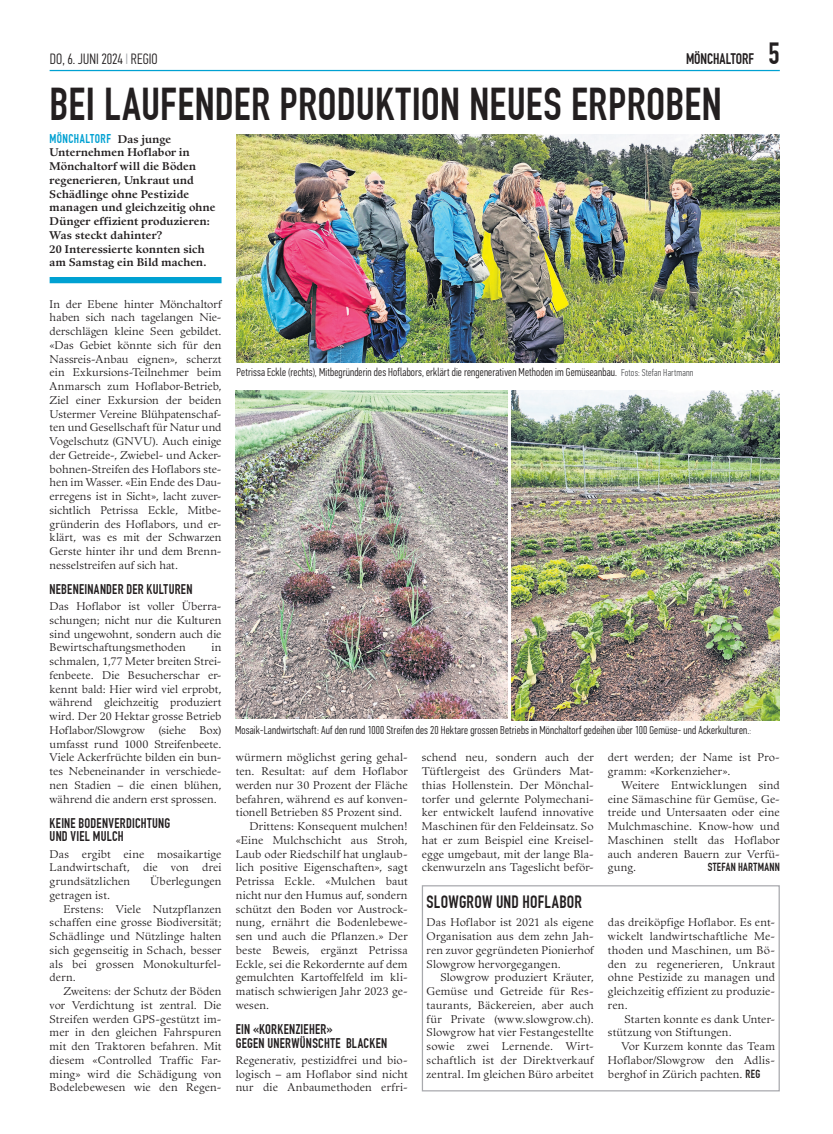
<style>
.page{position:relative;width:833px;height:1134px;background:#fff}
.page>*{position:absolute;margin:0;border:0;box-sizing:border-box;transform-origin:0 0}
.t1{font:45px "DIN1451 Com Engschrift";letter-spacing:.005em;color:#231f20}
.t2{font:17.5px "DIN1451 Com Engschrift";letter-spacing:.015em;color:#231f20}
.t3{font:300 15px "PF Din Text Comp Pro";letter-spacing:.005em;color:#231f20}
.t4{font:15px "DIN1451 Com Engschrift";letter-spacing:-.01em;color:#231f20}
.t5{font:13.75px/13.8px "DIN1451 Com Engschrift";letter-spacing:.02em;color:#231f20}
.t6{font:12.5px "DIN1451 Com Engschrift";letter-spacing:.03em;color:#00a1d2}
.t7{font:300 11.5px "PF Din Text Comp Pro";letter-spacing:.01em;color:#231f20}
.t8{font:11.5px "DIN1451 Com Engschrift";letter-spacing:.03em;color:#231f20}
.t9{font:10.88px/13.8px "Guardi LT Std";letter-spacing:.015em;color:#231f20;text-align:justify}
.t10{font:700 10.88px/13.8px "Guardi LT Std";letter-spacing:.015em;color:#231f20}
.s1{color:#a8a9ad}
.s2{font-size:30px}
.s3{font-family:"Guardi LT Std";font-weight:700;font-size:10.88px;color:#231f20}
.s4{font-size:10px;color:#57585a}
.s5{font-family:"DIN1451 Com Engschrift";font-size:11.5px}
</style>
<div class="page">
<hr style="left:50px;top:70px;width:730px;height:1px;background:#00a1d2">
<div style="left:50px;top:277px;width:171px;height:6px;background:#00a1d2"></div>
<div style="left:422px;top:885px;width:358px;height:206px;border:1px solid #a8a9ad"></div>
<img style="left:237px;top:135px;width:543px;height:228px">
<img style="left:235px;top:390px;width:273px;height:329px">
<img style="left:511px;top:390px;width:269px;height:330px">
<h3 class="t3" style="left:50px;top:50px;width:109px">DO, 6. JUNI 2024 <span class="s1">I</span> REGIO</h3>
<h3 class="t4" style="left:686px;top:50px;width:95px">MÖNCHALTORF <span class="s2">5</span></h3>
<h1 class="t1" style="left:50px;top:77px;width:673px">BEI LAUFENDER PRODUKTION NEUES ERPROBEN</h1>
<p class="t6" style="left:50px;top:131px;width:123px">MÖNCHALTORF <span class="s3">Das junge</span></p>
<p class="t10" style="left:50px;top:146px;width:167px">Unternehmen Hoflabor in<br>Mönchaltorf will die Böden regenerieren, Unkraut und<br>Schädlinge ohne Pestizide managen und gleichzeitig ohne<br>Dünger effizient produzieren:<br>Was steckt dahinter?<br>20 Interessierte konnten sich am Samstag ein Bild machen.</p>
<p class="t9" style="left:50px;top:297px;width:173px">In der Ebene hinter Mönchaltorf haben sich nach tagelangen Nie&shy;derschlägen kleine Seen gebildet. «Das Gebiet könnte sich für den Nassreis-Anbau eignen», scherzt ein Exkursions-Teilnehmer beim Anmarsch zum Hoflabor-Betrieb, Ziel einer Exkursion der beiden Ustermer Vereine Blühpatenschaf&shy;ten und Gesellschaft für Natur und Vogelschutz (GNVU). Auch einige der Getreide-, Zwiebel- und Acker&shy;bohnen-Streifen des Hoflabors ste&shy;hen im Wasser. «Ein Ende des Dau&shy;erregens ist in Sicht», lacht zuver&shy;sichtlich Petrissa Eckle, Mitbe&shy;gründerin des Hoflabors, und er&shy;klärt, was es mit der Schwarzen Gerste hinter ihr und dem Brenn&shy;nesselstreifen auf sich hat.</p>
<p class="t5" style="left:50px;top:582px;width:144px">NEBENEINANDER DER KULTUREN</p>
<p class="t9" style="left:50px;top:600px;width:173px">Das Hoflabor ist voller Überra&shy;schungen; nicht nur die Kulturen sind ungewohnt, sondern auch die Bewirtschaftungsmethoden</p>
<p class="t7" style="left:237px;top:366px;width:458px">Petrissa Eckle (rechts), Mitbegründerin des Hoflabors, erklärt die rengenerativen Methoden im Gemüseanbau. <span class="s4">Fotos: Stefan Hartmann</span></p>
<p class="t9" style="left:50px;top:641px;width:173px;text-indent:162px">in schmalen, 1,77 Meter breiten Strei&shy;fenbeete. Die Besucherschar er&shy;kennt bald: Hier wird viel erprobt, während gleichzeitig produziert wird. Der 20 Hektar grosse Betrieb Hoflabor/Slowgrow (siehe Box) umfasst rund 1000 Streifenbeete.<br>Viele Ackerfrüchte bilden ein bun&shy;tes Nebeneinander in verschiede&shy;nen Stadien – die einen blühen, während die andern erst sprossen.</p>
<p class="t5" style="left:50px;top:816px;width:122px">KEINE BODENVERDICHTUNG<br>UND VIEL MULCH</p>
<p class="t9" style="left:50px;top:847px;width:173px">Das ergibt eine mosaikartige Landwirtschaft, die von drei grundsätzlichen</p>
<p class="t7" style="left:235px;top:723px;width:517px">Mosaik-Landwirtschaft: Auf den rund 1000 Streifen des 20 Hektare grossen Betriebs in Mönchaltorf gedeihen über 100 Gemüse- und Ackerkulturen.<span class="s4">:</span></p>
<p class="t9" style="left:236px;top:751px;width:173px">würmern möglichst gering gehal-</p>
<p class="t9" style="left:236px;top:765px;width:173px">ten. Resultat: auf dem Hoflabor</p>
<p class="t9" style="left:236px;top:778px;width:173px">werden nur 30 Prozent der Fläche</p>
<p class="t9" style="left:236px;top:792px;width:173px">befahren, während es auf konven-</p>
<p class="t9" style="left:236px;top:806px;width:168px">tionell Betrieben 85 Prozent sind.</p>
<p class="t9" style="left:249px;top:820px;width:160px">Drittens: Konsequent mulchen!</p>
<p class="t9" style="left:236px;top:833px;width:173px">«Eine Mulchschicht aus Stroh,</p>
<p class="t9" style="left:236px;top:847px;width:173px">Laub oder Riedschilf hat unglaub-</p>
<p class="t9" style="left:236px;top:861px;width:173px">lich positive Eigenschaften», sagt</p>
<p class="t9" style="left:236px;top:875px;width:173px">Petrissa Eckle. «Mulchen baut</p>
<p class="t9" style="left:236px;top:888px;width:173px">nicht nur den Humus auf, sondern</p>
<p class="t9" style="left:236px;top:902px;width:173px">schützt den Boden vor Austrock-</p>
<p class="t9" style="left:236px;top:916px;width:173px">nung, ernährt die Bodenlebewe-</p>
<p class="t9" style="left:236px;top:930px;width:173px">sen und auch die Pflanzen.» Der</p>
<p class="t9" style="left:236px;top:943px;width:173px">beste Beweis, ergänzt Petrissa</p>
<p class="t9" style="left:236px;top:957px;width:173px">Eckle, sei die Rekordernte auf dem</p>
<p class="t9" style="left:236px;top:971px;width:173px">gemulchten Kartoffelfeld im kli-</p>
<p class="t9" style="left:236px;top:985px;width:173px">matisch schwierigen Jahr 2023 ge-</p>
<p class="t9" style="left:236px;top:998px;width:35px">wesen.</p>
<p class="t5" style="left:236px;top:1022px;width:153px">EIN «KORKENZIEHER»<br>GEGEN UNERWÜNSCHTE BLACKEN</p>
<p class="t9" style="left:236px;top:1053px;width:173px">Regenerativ, pestizidfrei und bio&shy;logisch – am Hoflabor sind nicht nur die Anbaumethoden erfri-</p>
<p class="t9" style="left:422px;top:751px;width:173px">schend neu, sondern auch der Tüftlergeist des Gründers Mat&shy;thias Hollenstein. Der Mönchal&shy;torfer und gelernte Polymechani&shy;ker entwickelt laufend innovative Maschinen für den Feldeinsatz. So hat er zum Beispiel eine Kreisel&shy;egge umgebaut, mit der lange Bla&shy;ckenwurzeln ans Tageslicht beför-</p>
<p class="t9" style="left:608px;top:751px;width:173px">dert werden; der Name ist Pro&shy;gramm: «Korkenzieher».</p>
<p class="t9" style="left:608px;top:778px;width:173px;text-indent:14px">Weitere Entwicklungen sind eine Sämaschine für Gemüse, Ge&shy;treide und Untersaaten oder eine Mulchmaschine. Know-how und Maschinen stellt das Hoflabor auch anderen Bauern zur Verfü&shy;gung.</p>
<p class="t8" style="left:707px;top:861px;width:74px">STEFAN HARTMANN</p>
<p class="t9" style="left:150px;top:875px;width:73px">Überlegungen</p>
<p class="t9" style="left:50px;top:888px;width:62px">getragen ist.</p>
<p class="t9" style="left:63px;top:902px;width:160px">Erstens: Viele Nutzpflanzen</p>
<p class="t9" style="left:50px;top:916px;width:173px">schaffen eine grosse Biodiversität;</p>
<p class="t9" style="left:50px;top:930px;width:173px">Schädlinge und Nützlinge halten</p>
<p class="t9" style="left:50px;top:943px;width:173px">sich gegenseitig in Schach, besser</p>
<p class="t9" style="left:50px;top:957px;width:173px">als bei grossen Monokulturfel-</p>
<p class="t9" style="left:50px;top:971px;width:28px">dern.</p>
<p class="t9" style="left:63px;top:985px;width:160px">Zweitens: der Schutz der Böden</p>
<p class="t9" style="left:50px;top:998px;width:173px">vor Verdichtung ist zentral. Die</p>
<p class="t9" style="left:50px;top:1012px;width:173px">Streifen werden GPS-gestützt im-</p>
<p class="t9" style="left:50px;top:1026px;width:173px">mer in den gleichen Fahrspuren</p>
<p class="t9" style="left:50px;top:1040px;width:173px">mit den Traktoren befahren. Mit</p>
<p class="t9" style="left:50px;top:1053px;width:173px">diesem «Controlled Traffic Far-</p>
<p class="t9" style="left:50px;top:1067px;width:173px">ming» wird die Schädigung von</p>
<p class="t9" style="left:50px;top:1081px;width:173px">Bodelebewesen wie den Regen-</p>
<h2 class="t2" style="left:426px;top:891px;width:157px">SLOWGROW UND HOFLABOR</h2>
<p class="t9" style="left:426px;top:916px;width:169px">Das Hoflabor ist 2021 als eigene Organisation aus dem zehn Jah&shy;ren zuvor gegründeten Pionierhof Slowgrow hervorgegangen.</p>
<p class="t9" style="left:426px;top:971px;width:169px;text-indent:14px">Slowgrow produziert Kräuter, Gemüse und Getreide für Res&shy;taurants, Bäckereien, aber auch für Private (www.slowgrow.ch).<br>Slowgrow hat vier Festangestellte sowie zwei Lernende. Wirt&shy;schaftlich ist der Direktverkauf zentral. Im gleichen Büro arbeitet</p>
<p class="t9" style="left:608px;top:916px;width:169px">das dreiköpfige Hoflabor. Es ent&shy;wickelt landwirtschaftliche Me&shy;thoden und Maschinen, um Bö&shy;den zu regenerieren, Unkraut ohne Pestizide zu managen und gleichzeitig effizient zu produzie&shy;ren.</p>
<p class="t9" style="left:608px;top:1012px;width:169px;text-indent:16px">Starten konnte es dank Unter&shy;stützung von Stiftungen.</p>
<p class="t9" style="left:608px;top:1040px;width:169px;text-indent:14px">Vor Kurzem konnte das Team Hoflabor/Slowgrow den Adlis&shy;berghof in Zürich pachten. <span class="s5">REG</span></p>
</div>
